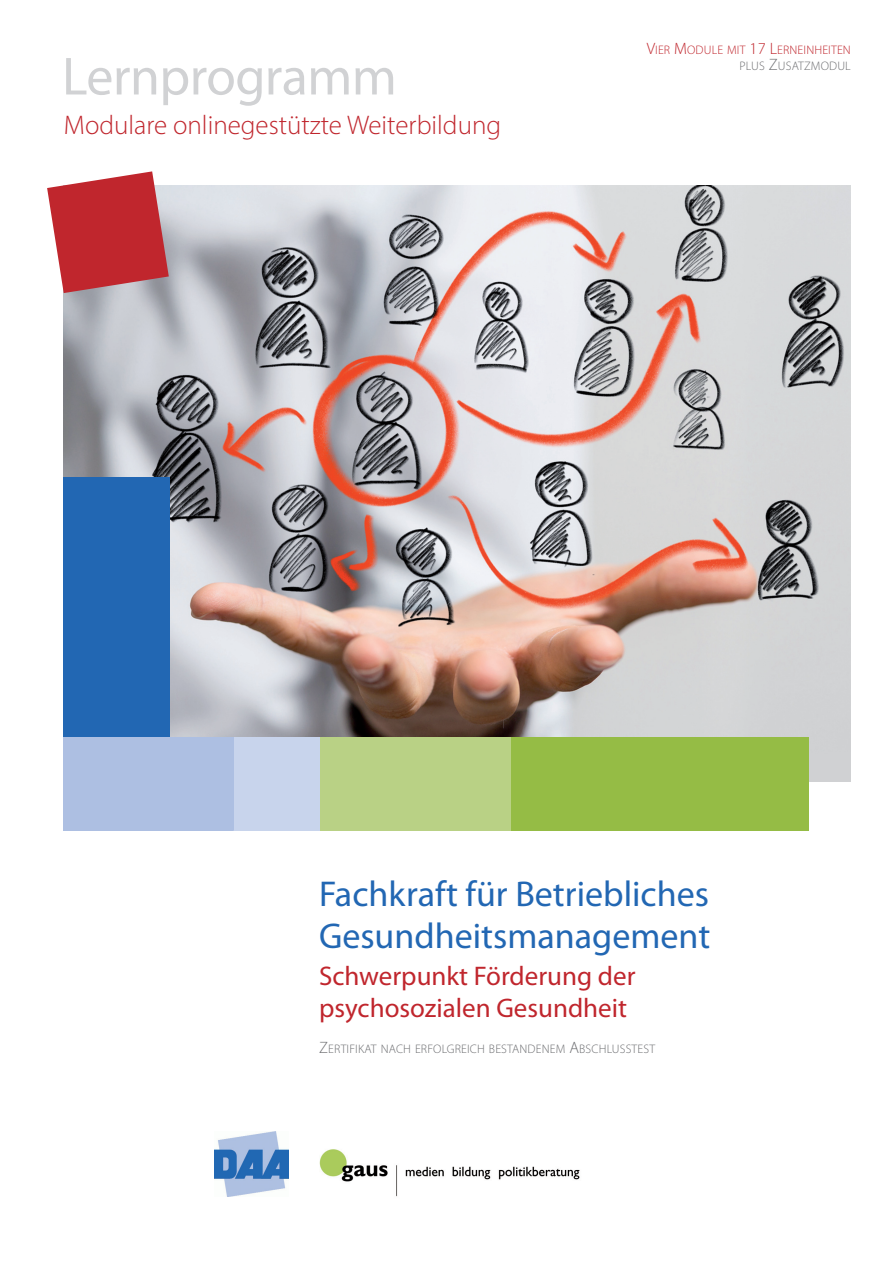
<style>
.page{position:relative;width:893px;height:1262px;background:#fff}
.page>*{position:absolute;margin:0;border:0;box-sizing:border-box;transform-origin:0 0}
.t1{font:54px "Myriad Pro";letter-spacing:-.01em;color:#d1d2d4}
.t2{font:36px/42px "Myriad Pro";color:#2267b3}
.t3{font:27px/32.4px "Myriad Pro";color:#c0262d}
.t4{font:300 27px "Myriad Pro";color:#c0262d}
.t5{font:300 12.3px "Myriad Pro";letter-spacing:.015em;color:#6c6d70}
.t6{font:300 12.3px/16.5px "Myriad Pro";letter-spacing:.015em;color:#c0262d;text-align:right}
.s1{font-size:16.5px}
.s2{color:#6c6d70}
.s3{font-size:16.5px;color:#6c6d70}
</style>
<div class="page">
<img style="left:64px;top:186px;width:786px;height:595px">
<img style="left:215px;top:1131px;width:73px;height:65px">
<img style="left:319px;top:1149px;width:261px;height:48px">
<div style="left:64px;top:477px;width:106px;height:262px;background:#2267b3"></div>
<svg style="left:47px;top:171px;width:122px;height:122px;background:#c75359"></svg>
<div style="left:319px;top:737px;width:489px;height:94px;background:#95bc45"></div>
<div style="left:64px;top:737px;width:255px;height:94px;background:#adbfe2"></div>
<div style="left:319px;top:737px;width:191px;height:94px;background:#b9d185"></div>
<div style="left:234px;top:737px;width:85px;height:94px;background:#c8d4ec"></div>
<h1 class="t1" style="left:62px;top:43px;width:336px">Lernprogramm</h1>
<h3 class="t4" style="left:64px;top:108px;width:439px">Modulare onlinegestützte Weiterbildung</h3>
<p class="t6" style="left:646px;top:41px;width:206px"><span class="s1">V</span>IER <span class="s1">M</span>ODULE MIT <span class="s1">17 L</span>ERNEINHEITEN<br><span class="s2">PLUS</span> <span class="s3">Z</span><span class="s2">USATZMODUL</span></p>
<h2 class="t2" style="left:319px;top:872px;width:393px">Fachkraft für Betriebliches<br>Gesund heitsmanagement</h2>
<h3 class="t3" style="left:319px;top:959px;width:318px">Schwerpunkt Förderung der psycho sozialen Gesundheit</h3>
<p class="t5" style="left:319px;top:1041px;width:337px"><span class="s1">Z</span>ERTIFIKAT NACH ERFOLGREICH BESTANDENEM <span class="s1">A</span>BSCHLUSSTEST</p>
</div>
